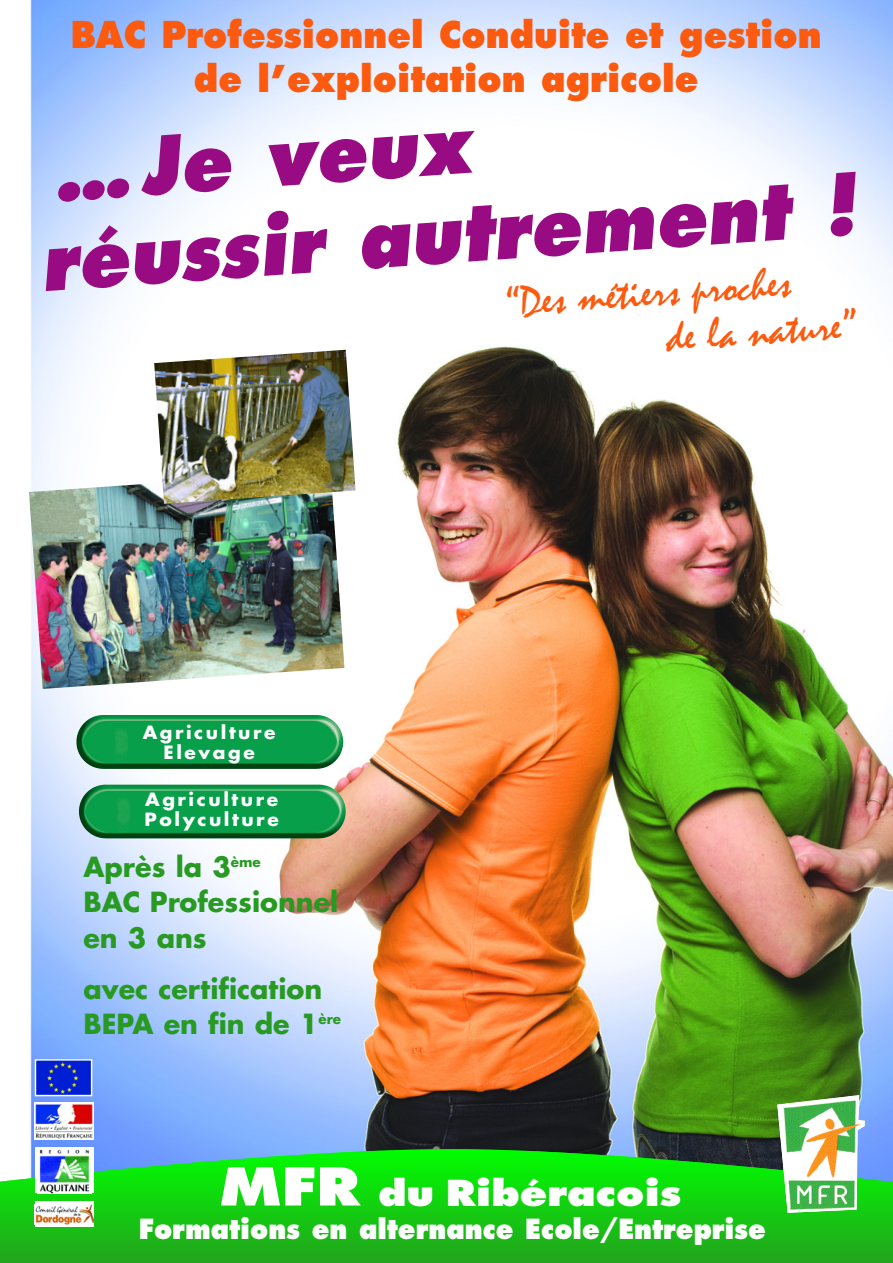
<style>
.page{position:relative;width:893px;height:1263px;background:#fff}
.page>*{position:absolute;margin:0;border:0;box-sizing:border-box;transform-origin:0 0}
.t1{font:italic 800 78px/88.5px "Futura";color:#990b82;scale:.94 1}
.t2{font:44.55px/45.9px "Mistral";color:#fc5a0f}
.t3{font:800 36px/44.5px "Futura";color:#fc5a0f;text-align:center;scale:.94 1}
.t4{font:800 34.8px "Futura";color:#fff;scale:1.14 1}
.t5{font:700 27px/35.2px "Futura";color:#289a22}
.t6{font:800 27px "Futura";color:#fff;scale:.94 1}
.t7{font:700 17.85px/20.4px "Futura";letter-spacing:.135em;color:#fff;scale:1.05 1}
.s1{font-size:50.7px}
</style>
<div class="page">
<img style="left:30px;top:0;width:863px;height:1149px">
<img style="left:29px;top:471px;width:315px;height:218px">
<div style="left:0;top:1257px;width:893px;height:6px;background:#23a51e"></div>
<div style="left:0;top:1252px;width:893px;height:6px;background:#22a91d"></div>
<div style="left:0;top:1247px;width:893px;height:6px;background:#20ad1c"></div>
<div style="left:0;top:1242px;width:893px;height:6px;background:#1fb11a"></div>
<div style="left:0;top:1237px;width:893px;height:6px;background:#1db519"></div>
<div style="left:0;top:1232px;width:893px;height:6px;background:#1cb917"></div>
<div style="left:0;top:1227px;width:893px;height:6px;background:#1abd16"></div>
<div style="left:0;top:1222px;width:893px;height:6px;background:#18c115"></div>
<div style="left:0;top:1217px;width:893px;height:6px;background:#17c513"></div>
<div style="left:0;top:1212px;width:893px;height:6px;background:#15c912"></div>
<div style="left:0;top:1207px;width:893px;height:6px;background:#14cd11"></div>
<div style="left:0;top:1202px;width:893px;height:6px;background:#12d110"></div>
<div style="left:0;top:1197px;width:893px;height:6px;background:#11d50e"></div>
<div style="left:0;top:1192px;width:893px;height:6px;background:#0fd90d"></div>
<div style="left:0;top:1187px;width:893px;height:6px;background:#0edd0b"></div>
<div style="left:0;top:1182px;width:893px;height:6px;background:#0ce10a"></div>
<div style="left:0;top:1177px;width:893px;height:6px;background:#0ae509"></div>
<div style="left:0;top:1172px;width:893px;height:6px;background:#09e907"></div>
<div style="left:0;top:1167px;width:893px;height:6px;background:#07ed06"></div>
<svg style="left:0;top:1168px;width:893px;height:2px"></svg>
<svg style="left:0;top:1167px;width:893px;height:1px"></svg>
<svg style="left:30px;top:1166px;width:863px;height:1px"></svg>
<svg style="left:30px;top:1165px;width:863px;height:1px"></svg>
<svg style="left:30px;top:1163px;width:863px;height:2px"></svg>
<svg style="left:30px;top:1162px;width:863px;height:1px"></svg>
<svg style="left:30px;top:1161px;width:863px;height:1px"></svg>
<svg style="left:30px;top:1160px;width:863px;height:1px"></svg>
<svg style="left:30px;top:1159px;width:863px;height:1px"></svg>
<svg style="left:30px;top:1157px;width:863px;height:2px"></svg>
<svg style="left:30px;top:1156px;width:863px;height:1px"></svg>
<svg style="left:30px;top:1155px;width:863px;height:1px"></svg>
<svg style="left:30px;top:1154px;width:863px;height:1px"></svg>
<svg style="left:30px;top:1152px;width:863px;height:2px"></svg>
<hr style="left:0;top:1149px;width:893px;height:3px;background:#01fe00">
<img style="left:777px;top:1095px;width:88px;height:118px">
<img style="left:104px;top:784px;width:236px;height:10px">
<img style="left:102px;top:715px;width:235px;height:10px">
<img style="left:35px;top:1103px;width:59px;height:36px">
<img style="left:38px;top:1062px;width:51px;height:31px">
<div style="left:35px;top:1059px;width:57px;height:37px;border:2px solid #fff"></div>
<div style="left:35px;top:1147px;width:58px;height:46px;background:#fff"></div>
<img style="left:39px;top:1149px;width:51px;height:44px">
<div style="left:35px;top:1201px;width:58px;height:26px;background:#fff"></div>
<img style="left:35px;top:1204px;width:58px;height:20px">
<img style="left:154px;top:350px;width:202px;height:154px">
<h3 class="t3" style="left:71px;top:15px;width:800px">BAC Professionnel Conduite et gestion de l’exploitation agricole</h3>
<h1 class="t1" style="left:31px;top:136px;width:872px;rotate:-4deg">… Je veux<br>réussir autrement !</h1>
<h2 class="t2" style="left:661px;top:267px;width:193px;text-indent:-159px;rotate:-4deg">“Des métiers proches<br>de la nature”</h2>
<p class="t7" style="left:143px;top:724px;width:128px;text-align:center">Agriculture<br>Elevage</p>
<p class="t7" style="left:145px;top:790px;width:129px">Agriculture<br>Polyculture</p>
<p class="t5" style="left:83px;top:852px;width:256px">Après la 3<sup>ème<br></sup>BAC Professionnel en 3 ans</p>
<p class="t5" style="left:83px;top:974px;width:259px">avec certification<br>BEPA en fin de 1<sup>ère</sup></p>
<p class="t4" style="left:219px;top:1177px;width:407px"><span class="s1">MFR</span> du Ribéracois</p>
<p class="t6" style="left:139px;top:1216px;width:669px">Formations en alternance Ecole/Entreprise</p>
</div>
